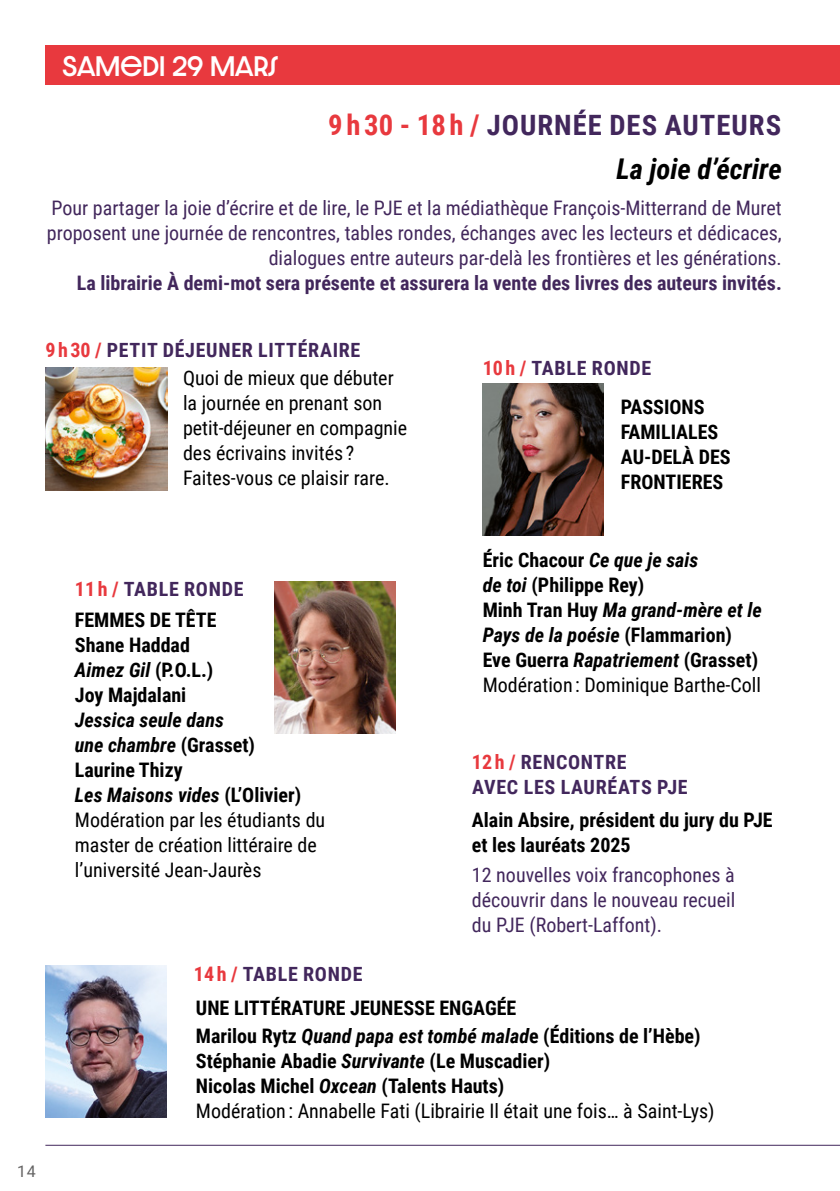
<style>
.page{position:relative;width:840px;height:1191px;background:#fff}
.page>*{position:absolute;margin:0;border:0;box-sizing:border-box;transform-origin:0 0}
.t1{font:italic 700 28.6px "Roboto Condensed";color:#000}
.t2{font:700 28px "Roboto Condensed";letter-spacing:.035em;color:#42275c}
.t3{font:500 24px "Dazzle Unicase";color:#fff}
.t4{font:700 20px/25px "Roboto Condensed";color:#000}
.LIEU___INFOS{font:20px/25px "Roboto Condensed";color:#42275c;text-align:right}
.t5{font:20px/25px "Roboto Condensed";color:#000}
.t6{font:italic 700 20px/25px "Roboto Condensed";color:#000}
.LIEU___INFOS-2{font:700 20px "Roboto Condensed";color:#42275c}
.t7{font:700 19.6px/25px "Roboto Condensed";letter-spacing:.035em;color:#42275c}
.GRAND_ARTICLE___Surtitre{font:16px "Roboto";color:#646363}
.s1{font-size:28.6px;color:#e8393e}
.s2{font-size:20px;color:#e8393e}
.s3{font-style:italic}
.s4{font-style:normal}
</style>
<div class="page">
<div style="left:45px;top:45px;width:794px;height:40px;background:#e8393e"></div>
<hr style="left:45px;top:1144px;width:794px;height:1px;background:#42275c">
<img style="left:274px;top:581px;width:121px;height:152px">
<img style="left:482px;top:384px;width:121px;height:151px">
<img style="left:45px;top:965px;width:121px;height:152px">
<img style="left:45px;top:368px;width:123px;height:122px">
<p class="t3" style="left:62px;top:49px;width:217px">SAMEDI 29 MARS</p>
<p class="t2" style="left:328px;top:105px;width:454px"><span class="s1">9 h 30 - 18 h /</span> JOURNÉE DES AUTEURS</p>
<p class="t1" style="left:616px;top:149px;width:167px">La joie d’écrire</p>
<p class="LIEU___INFOS" style="left:47px;top:194px;width:736px">Pour partager la joie d’écrire et de lire, le PJE et la médiathèque François-Mitterrand de Muret proposent une journée de rencontres, tables rondes, échanges avec les lecteurs et dédicaces, dialogues entre auteurs par-delà les frontières et les générations.</p>
<p class="LIEU___INFOS-2" style="left:77px;top:269px;width:706px">La librairie À demi-mot sera présente et assurera la vente des livres des auteurs invités.</p>
<p class="t7" style="left:45px;top:336px;width:316px"><span class="s2">9 h 30 /</span> PETIT DÉJEUNER LITTÉRAIRE</p>
<p class="t5" style="left:183px;top:365px;width:225px">Quoi de mieux que débuter la journée en prenant son petit-déjeuner en compagnie des écrivains invités ?<br>Faites-vous ce plaisir rare.</p>
<p class="t7" style="left:482px;top:355px;width:170px"><span class="s2">10 h /</span> TABLE RONDE</p>
<p class="t4" style="left:620px;top:393px;width:111px">PASSIONS<br>FAMILIALES<br>AU-DELÀ DES<br>FRONTIERES</p>
<p class="GRAND_ARTICLE___Surtitre" style="left:17px;top:1159px;width:20px">14</p>
<p class="t7" style="left:75px;top:576px;width:170px"><span class="s2">11 h /</span> TABLE RONDE</p>
<p class="t4" style="left:75px;top:606px;width:143px">FEMMES DE TÊTE</p>
<p class="t4" style="left:75px;top:631px;width:140px">Shane Haddad<br><span class="s3">Aimez Gil</span> (P.O.L.)</p>
<p class="t6" style="left:75px;top:681px;width:181px"><span class="s4">Joy Majdalani<br></span>Jessica seule dans une chambre <span class="s4">(Grasset)</span></p>
<p class="t4" style="left:75px;top:756px;width:228px">Laurine Thizy<br><span class="s3">Les Maisons vides</span> (L’Olivier)</p>
<p class="t5" style="left:75px;top:806px;width:252px">Modération par les étudiants du master de création littéraire de l’université Jean-Jaurès</p>
<p class="t7" style="left:194px;top:960px;width:170px"><span class="s2">14 h /</span> TABLE RONDE</p>
<p class="t4" style="left:482px;top:546px;width:217px">Éric Chacour <span class="s3">Ce que je sais de toi</span> (Philippe Rey)</p>
<p class="t6" style="left:482px;top:596px;width:281px"><span class="s4">Minh Tran Huy</span> Ma grand-mère et le<br>Pays de la poésie <span class="s4">(Flammarion)</span></p>
<p class="t4" style="left:482px;top:646px;width:277px">Eve Guerra <span class="s3">Rapatriement</span> (Grasset)</p>
<p class="t5" style="left:482px;top:671px;width:280px">Modération : Dominique Barthe-Coll</p>
<p class="t7" style="left:471px;top:749px;width:217px"><span class="s2">12 h /</span> RENCONTRE<br>AVEC LES LAURÉATS PJE</p>
<p class="t4" style="left:471px;top:807px;width:302px">Alain Absire, président du jury du PJE et les lauréats 2025</p>
<p class="LIEU___INFOS" style="left:471px;top:861px;width:265px;text-align:justify">12 nouvelles voix francophones à découvrir dans le nouveau recueil du PJE (Robert-Laffont).</p>
<p class="t4" style="left:196px;top:994px;width:322px">UNE LITTÉRATURE JEUNESSE ENGAGÉE</p>
<p class="t4" style="left:196px;top:1022px;width:506px">Marilou Rytz <span class="s3">Quand papa est tombé malad</span>e (Éditions de l’Hèbe)</p>
<p class="t4" style="left:196px;top:1047px;width:355px">Stéphanie Abadie <span class="s3">Survivante</span> (Le Muscadier)</p>
<p class="t4" style="left:196px;top:1072px;width:310px">Nicolas Michel <span class="s3">Oxcean</span> (Talents Hauts)</p>
<p class="t5" style="left:196px;top:1097px;width:520px">Modération : Annabelle Fati (Librairie Il était une fois… à Saint-Lys)</p>
</div>
